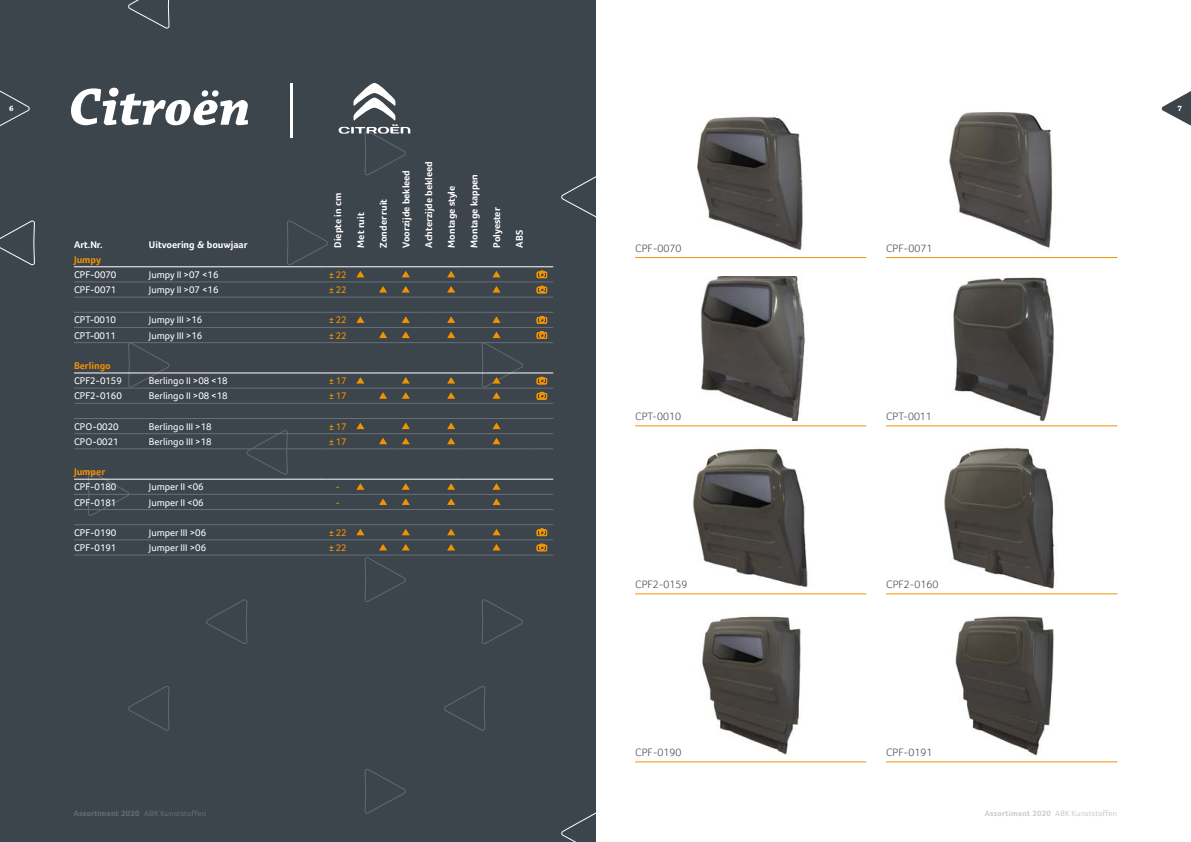
<style>
.page{position:relative;width:1191px;height:842px;background:#fff}
.page>*{position:absolute;margin:0;border:0;box-sizing:border-box;transform-origin:0 0}
.t1{font:italic 700 55px "Chaparral Pro";color:#fff}
.t2{font:300 11px "Foco Corp";color:#3c444c}
.t3{font:10px "Foco Corp";color:#fff}
.t4{font:700 10px "Foco Corp";color:#fff}
.t5{font:10px "Foco Corp";letter-spacing:-.025em;color:#f39200}
.t6{font:700 10px "Foco Corp";color:#f39200}
.t7{font:700 8px "Foco Corp";letter-spacing:.03em;color:#c7cad0}
.t8{font:700 8px "Foco Corp";letter-spacing:.03em;color:#666e77}
.t9{font:700 8px "Chaparral Pro";color:#fff}
.s1{font-weight:300}
.s2{font-weight:400}
</style>
<div class="page">
<div style="left:0;top:0;width:595px;height:842px;background:#3c444c"></div>
<svg style="left:563px;top:811px;width:33px;height:31px"></svg>
<svg style="left:0;top:221px;width:35px;height:44px"></svg>
<svg style="left:128px;top:0;width:41px;height:29px"></svg>
<svg style="left:563px;top:174px;width:33px;height:45px"></svg>
<svg style="left:74px;top:129px;width:489px;height:707px"></svg>
<svg style="left:338px;top:83px;width:72px;height:92px"></svg>
<img style="left:697px;top:116px;width:106px;height:134px">
<img style="left:949px;top:112px;width:104px;height:136px">
<img style="left:700px;top:276px;width:105px;height:144px">
<img style="left:953px;top:277px;width:101px;height:143px">
<hr style="left:886px;top:426px;width:231px;height:1px;background:#f39200">
<hr style="left:635px;top:426px;width:231px;height:1px;background:#f39200">
<hr style="left:635px;top:257px;width:231px;height:1px;background:#f39200">
<hr style="left:886px;top:257px;width:231px;height:1px;background:#f39200">
<img style="left:944px;top:447px;width:111px;height:141px">
<hr style="left:886px;top:594px;width:231px;height:1px;background:#f39200">
<img style="left:693px;top:448px;width:115px;height:139px">
<hr style="left:635px;top:594px;width:231px;height:1px;background:#f39200">
<img style="left:702px;top:616px;width:99px;height:139px">
<img style="left:955px;top:616px;width:99px;height:140px">
<hr style="left:886px;top:762px;width:231px;height:1px;background:#f39200">
<hr style="left:635px;top:762px;width:231px;height:1px;background:#f39200">
<hr style="left:74px;top:282px;width:71px;height:1px;background:#666e77">
<hr style="left:145px;top:282px;width:181px;height:1px;background:#666e77">
<hr style="left:74px;top:327px;width:71px;height:1px;background:#666e77">
<hr style="left:145px;top:327px;width:181px;height:1px;background:#666e77">
<hr style="left:74px;top:388px;width:71px;height:1px;background:#666e77">
<hr style="left:145px;top:388px;width:181px;height:1px;background:#666e77">
<hr style="left:74px;top:433px;width:71px;height:1px;background:#666e77">
<hr style="left:145px;top:433px;width:181px;height:1px;background:#666e77">
<hr style="left:74px;top:494px;width:71px;height:1px;background:#666e77">
<hr style="left:145px;top:494px;width:181px;height:1px;background:#666e77">
<hr style="left:74px;top:509px;width:71px;height:1px;background:#666e77">
<hr style="left:145px;top:509px;width:181px;height:1px;background:#666e77">
<hr style="left:74px;top:524px;width:71px;height:1px;background:#666e77">
<hr style="left:145px;top:524px;width:181px;height:1px;background:#666e77">
<hr style="left:74px;top:540px;width:71px;height:1px;background:#666e77">
<hr style="left:145px;top:540px;width:181px;height:1px;background:#666e77">
<hr style="left:74px;top:555px;width:71px;height:1px;background:#666e77">
<hr style="left:145px;top:555px;width:181px;height:1px;background:#666e77">
<hr style="left:74px;top:297px;width:71px;height:1px;background:#666e77">
<hr style="left:145px;top:297px;width:181px;height:1px;background:#666e77">
<hr style="left:74px;top:312px;width:71px;height:1px;background:#666e77">
<hr style="left:145px;top:312px;width:181px;height:1px;background:#666e77">
<hr style="left:74px;top:342px;width:71px;height:1px;background:#666e77">
<hr style="left:145px;top:342px;width:181px;height:1px;background:#666e77">
<hr style="left:74px;top:403px;width:71px;height:1px;background:#666e77">
<hr style="left:145px;top:403px;width:181px;height:1px;background:#666e77">
<hr style="left:74px;top:418px;width:71px;height:1px;background:#666e77">
<hr style="left:145px;top:418px;width:181px;height:1px;background:#666e77">
<hr style="left:74px;top:449px;width:71px;height:1px;background:#666e77">
<hr style="left:145px;top:449px;width:181px;height:1px;background:#666e77">
<hr style="left:74px;top:266px;width:71px;height:1px;background:#fff">
<hr style="left:145px;top:266px;width:181px;height:1px;background:#fff">
<hr style="left:74px;top:373px;width:71px;height:1px;background:#fff">
<hr style="left:145px;top:373px;width:181px;height:1px;background:#fff">
<hr style="left:74px;top:479px;width:71px;height:1px;background:#fff">
<hr style="left:145px;top:479px;width:181px;height:1px;background:#fff">
<svg style="left:287px;top:221px;width:266px;height:77px"></svg>
<svg style="left:326px;top:312px;width:227px;height:92px"></svg>
<svg style="left:326px;top:418px;width:227px;height:32px"></svg>
<svg style="left:326px;top:479px;width:227px;height:31px"></svg>
<svg style="left:326px;top:524px;width:227px;height:120px"></svg>
<svg style="left:1161px;top:91px;width:30px;height:35px"></svg>
<svg style="left:0;top:90px;width:30px;height:36px"></svg>
<p class="t9" style="left:9px;top:104px;width:6px">6</p>
<h1 class="t1" style="left:69px;top:75px;width:238px">Citroën <span class="s1">|</span></h1>
<p class="t4" style="left:74px;top:238px;width:30px">Art.Nr.</p>
<p class="t4" style="left:149px;top:238px;width:100px">Uitvoering &amp; bouwjaar</p>
<p class="t4" style="left:332px;top:248px;width:56px;rotate:-90deg">Diepte in cm</p>
<p class="t6" style="left:74px;top:253px;width:29px">Jumpy</p>
<p class="t3" style="left:74px;top:269px;width:44px">CPF-0070</p>
<p class="t3" style="left:149px;top:269px;width:71px">Jumpy II &gt;07 &lt;16</p>
<p class="t5" style="left:329px;top:269px;width:19px">± 22</p>
<p class="t3" style="left:74px;top:284px;width:44px">CPF-0071</p>
<p class="t3" style="left:149px;top:284px;width:71px">Jumpy II &gt;07 &lt;16</p>
<p class="t5" style="left:329px;top:284px;width:19px">± 22</p>
<p class="t3" style="left:74px;top:314px;width:44px">CPT-0010</p>
<p class="t3" style="left:149px;top:314px;width:55px">Jumpy III &gt;16</p>
<p class="t5" style="left:329px;top:314px;width:19px">± 22</p>
<p class="t3" style="left:74px;top:329px;width:44px">CPT-0011</p>
<p class="t3" style="left:149px;top:329px;width:55px">Jumpy III &gt;16</p>
<p class="t5" style="left:329px;top:329px;width:19px">± 22</p>
<p class="t6" style="left:74px;top:360px;width:38px">Berlingo</p>
<p class="t3" style="left:74px;top:375px;width:49px">CPF2-0159</p>
<p class="t3" style="left:149px;top:375px;width:80px">Berlingo II &gt;08 &lt;18</p>
<p class="t5" style="left:329px;top:375px;width:19px">± 17</p>
<p class="t3" style="left:74px;top:390px;width:49px">CPF2-0160</p>
<p class="t3" style="left:149px;top:390px;width:80px">Berlingo II &gt;08 &lt;18</p>
<p class="t5" style="left:329px;top:390px;width:19px">± 17</p>
<p class="t3" style="left:74px;top:420px;width:46px">CPO-0020</p>
<p class="t3" style="left:149px;top:420px;width:64px">Berlingo III &gt;18</p>
<p class="t5" style="left:329px;top:420px;width:19px">± 17</p>
<p class="t3" style="left:74px;top:436px;width:46px">CPO-0021</p>
<p class="t3" style="left:149px;top:436px;width:64px">Berlingo III &gt;18</p>
<p class="t5" style="left:329px;top:436px;width:19px">± 17</p>
<p class="t6" style="left:74px;top:466px;width:33px">Jumper</p>
<p class="t3" style="left:74px;top:481px;width:44px">CPF-0180</p>
<p class="t3" style="left:149px;top:481px;width:56px">Jumper II &lt;06</p>
<p class="t5" style="left:335px;top:481px;width:6px">-</p>
<p class="t3" style="left:74px;top:496px;width:44px">CPF-0181</p>
<p class="t3" style="left:149px;top:496px;width:56px">Jumper II &lt;06</p>
<p class="t5" style="left:335px;top:496px;width:6px">-</p>
<p class="t3" style="left:74px;top:527px;width:44px">CPF-0190</p>
<p class="t3" style="left:149px;top:527px;width:59px">Jumper III &gt;06</p>
<p class="t5" style="left:329px;top:527px;width:19px">± 22</p>
<p class="t3" style="left:74px;top:542px;width:44px">CPF-0191</p>
<p class="t3" style="left:149px;top:542px;width:59px">Jumper III &gt;06</p>
<p class="t5" style="left:329px;top:542px;width:19px">± 22</p>
<p class="t4" style="left:355px;top:248px;width:37px;rotate:-90deg">Met ruit</p>
<p class="t4" style="left:377px;top:248px;width:50px;rotate:-90deg">Zonder ruit</p>
<p class="t4" style="left:400px;top:248px;width:79px;rotate:-90deg">Voorzijde bekleed</p>
<p class="t4" style="left:423px;top:248px;width:88px;rotate:-90deg">Achterzijde bekleed</p>
<p class="t4" style="left:445px;top:248px;width:63px;rotate:-90deg">Montage style</p>
<p class="t4" style="left:468px;top:248px;width:75px;rotate:-90deg">Montage kappen</p>
<p class="t4" style="left:491px;top:248px;width:42px;rotate:-90deg">Polyester</p>
<p class="t4" style="left:513px;top:248px;width:19px;rotate:-90deg">ABS</p>
<p class="t8" style="left:74px;top:809px;width:134px">Assortiment 2020 <span class="s2">ABK Kunststoffen</span></p>
<p class="t2" style="left:635px;top:242px;width:48px">CPF-0070</p>
<p class="t2" style="left:886px;top:242px;width:48px">CPF-0071</p>
<p class="t9" style="left:1177px;top:104px;width:6px">7</p>
<p class="t2" style="left:635px;top:410px;width:47px">CPT-0010</p>
<p class="t2" style="left:886px;top:410px;width:47px">CPT-0011</p>
<p class="t2" style="left:635px;top:578px;width:54px">CPF2-0159</p>
<p class="t2" style="left:886px;top:578px;width:54px">CPF2-0160</p>
<p class="t2" style="left:635px;top:746px;width:48px">CPF-0190</p>
<p class="t2" style="left:886px;top:746px;width:48px">CPF-0191</p>
<p class="t7" style="left:985px;top:809px;width:134px">Assortiment 2020 <span class="s2">ABK Kunststoffen</span></p>
</div>
